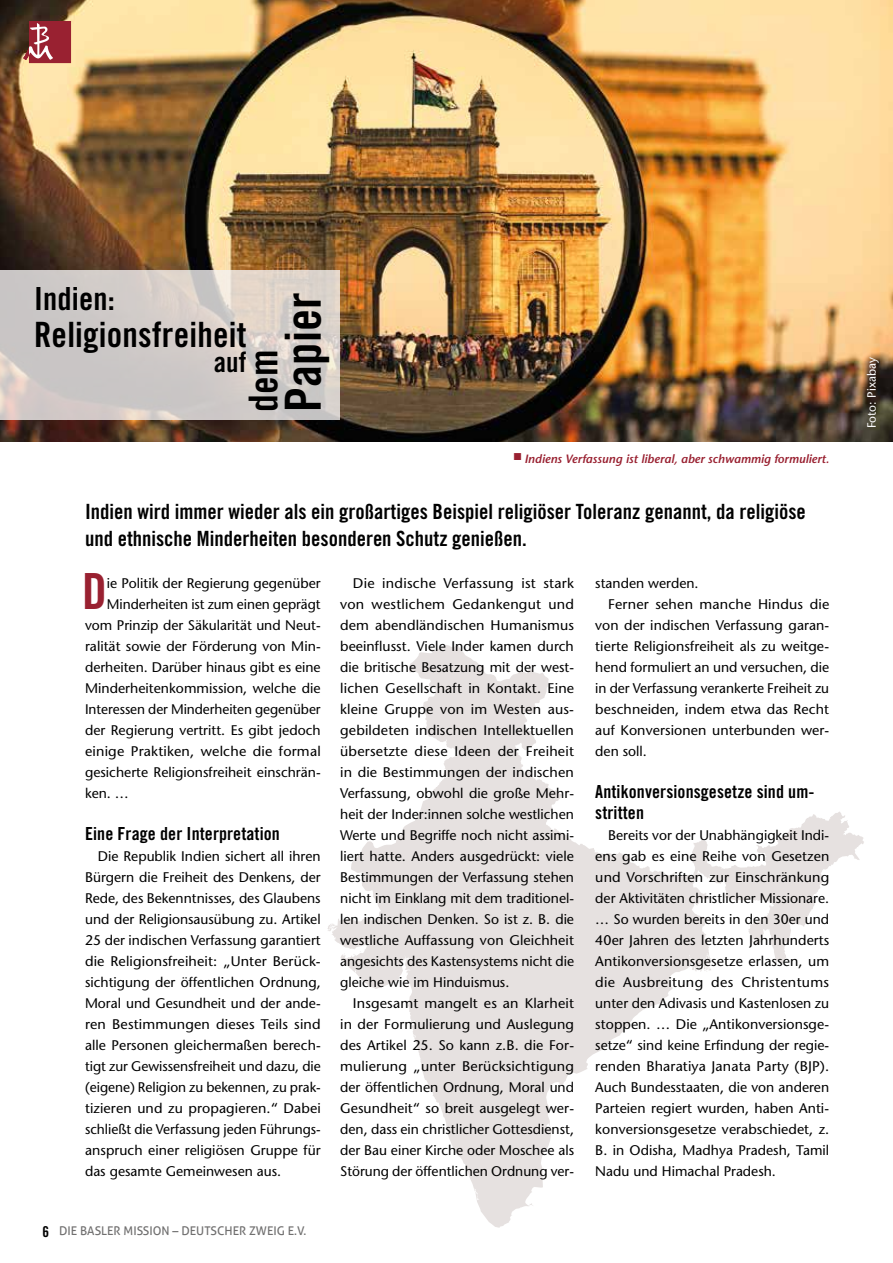
<style>
.page{position:relative;width:893px;height:1263px;background:#fff}
.page>*{position:absolute;margin:0;border:0;box-sizing:border-box;transform-origin:0 0}
.t1{font:49.8px "Trade Gothic LT Std Bd Cn 20";letter-spacing:.005em;color:#000}
.t2{font:49.8px "Trade Gothic LT Std Bd Cn 20";color:#992131}
.t3{font:39.75px "Trade Gothic LT Std Bd Cn 20";color:#000}
.t4{font:34.95px "Trade Gothic LT Std Bd Cn 20";letter-spacing:.005em;color:#000}
.t5{font:31.8px "Trade Gothic LT Std Bd Cn 20";letter-spacing:.005em;color:#000}
.t6{font:27.9px "Trade Gothic LT Std Bd Cn 20";color:#000}
.t7{font:21px/27px "Trade Gothic LT Std Bd Cn 20";color:#000}
.t8{font:18px/21px "Trade Gothic LT Std Bd Cn 20";letter-spacing:.005em;color:#000}
.t9{font:13.95px/21px "Stone Sans";color:#000;text-align:justify}
.t10{font:italic 600 12px "Stone Sans";color:#992131}
.t11{font:12px "Aller";color:#706f6f}
.t12{font:12px "Stone Sans";color:#fff}
.s1{font-family:"Trade Gothic LT Std Bd Cn 20";font-size:15px;color:#000}
</style>
<div class="page">
<svg style="left:327px;top:645px;width:537px;height:583px"></svg>
<img style="left:0;top:0;width:893px;height:441px">
<svg style="left:0;top:270px;width:340px;height:150px;background:#d2cbc8"></svg>
<svg style="left:23px;top:21px;width:48px;height:42px;background:#a0434c"></svg>
<h3 class="t5" style="left:34px;top:279px;width:82px">Indien:</h3>
<h3 class="t4" style="left:34px;top:314px;width:214px">Religionsfreiheit</h3>
<h3 class="t6" style="left:214px;top:345px;width:34px">auf</h3>
<h2 class="t3" style="left:239px;top:412px;width:64px;rotate:-90deg">dem</h2>
<h1 class="t1" style="left:273px;top:412px;width:122px;rotate:-90deg">Papier</h1>
<p class="t10" style="left:513px;top:452px;width:317px"><sup>■</sup> Indiens Verfassung ist liberal, aber schwammig formuliert.</p>
<h3 class="t7" style="left:85px;top:498px;width:722px">Indien wird immer wieder als ein großartiges Beispiel religiöser Toleranz genannt, da religiöse und ethnische Minderheiten besonderen Schutz genießen.</h3>
<h1 class="t2" style="left:82px;top:561px;width:26px">D</h1>
<p class="t9" style="left:107px;top:573px;width:215px">ie Politik der Regierung gegenüber</p>
<p class="t9" style="left:107px;top:594px;width:215px">Minderheiten ist zum einen geprägt</p>
<p class="t9" style="left:85px;top:615px;width:237px">vom Prinzip der Säkularität und Neut-</p>
<p class="t9" style="left:85px;top:636px;width:237px">ralität sowie der Förderung von Min-</p>
<p class="t9" style="left:85px;top:657px;width:237px">derheiten. Darüber hinaus gibt es eine</p>
<p class="t9" style="left:85px;top:678px;width:237px">Minderheitenkommission, welche die</p>
<p class="t9" style="left:85px;top:699px;width:237px">Interessen der Minderheiten gegenüber</p>
<p class="t9" style="left:85px;top:720px;width:237px">der Regierung vertritt. Es gibt jedoch</p>
<p class="t9" style="left:85px;top:741px;width:237px">einige Praktiken, welche die formal</p>
<p class="t9" style="left:85px;top:762px;width:237px">gesicherte Religionsfreiheit einschrän-</p>
<p class="t9" style="left:85px;top:783px;width:45px">ken. …</p>
<p class="t8" style="left:85px;top:823px;width:196px">Eine Frage der Interpretation</p>
<p class="t9" style="left:85px;top:846px;width:237px;text-indent:13px">Die Republik Indien sichert all ihren Bürgern die Freiheit des Denkens, der Rede, des Bekenntnisses, des Glaubens und der Religionsausübung zu. Artikel 25 der indischen Verfassung garantiert die Religionsfreiheit: „Unter Berück&shy;sichtigung der öffentlichen Ordnung, Moral und Gesundheit und der ande&shy;ren Bestimmungen dieses Teils sind alle Personen gleichermaßen berech&shy;tigt zur Gewissensfreiheit und dazu, die (eigene) Religion zu bekennen, zu prak&shy;tizieren und zu propagieren.“ Dabei schließt die Verfassung jeden Führungs&shy;anspruch einer religiösen Gruppe für das gesamte Gemeinwesen aus.</p>
<p class="t11" style="left:43px;top:1223px;width:265px"><span class="s1">6</span> DIE BASLER MISSION – DEUTSCHER ZWEIG E.V.</p>
<p class="t9" style="left:340px;top:573px;width:236px;text-indent:13px">Die indische Verfassung ist stark von westlichem Gedankengut und dem abendländischen Humanismus beeinflusst. Viele Inder kamen durch die britische Besatzung mit der west&shy;lichen Gesellschaft in Kontakt. Eine kleine Gruppe von im Westen aus&shy;gebildeten indischen Intellektuellen übersetzte diese Ideen der Freiheit in die Bestimmungen der indischen Verfassung, obwohl die große Mehr&shy;heit der Inder:innen solche westlichen Werte und Begriffe noch nicht assimi&shy;liert hatte. Anders ausgedrückt: viele Bestimmungen der Verfassung stehen nicht im Einklang mit dem traditionel&shy;len indischen Denken. So ist z. B. die westliche Auffassung von Gleichheit angesichts des Kastensystems nicht die gleiche wie im Hinduismus.</p>
<p class="t9" style="left:340px;top:993px;width:235px;text-indent:13px">Insgesamt mangelt es an Klarheit in der Formulierung und Auslegung des Artikel 25. So kann z.B. die For&shy;mulierung „unter Berücksichtigung der öffentlichen Ordnung, Moral und Gesundheit“ so breit ausgelegt wer&shy;den, dass ein christlicher Gottesdienst, der Bau einer Kirche oder Moschee als Störung der öffentlichen Ordnung ver-</p>
<p class="t9" style="left:595px;top:573px;width:105px">standen werden.</p>
<p class="t9" style="left:608px;top:594px;width:223px">Ferner sehen manche Hindus die</p>
<p class="t9" style="left:595px;top:615px;width:235px">von der indischen Verfassung garan-</p>
<p class="t9" style="left:595px;top:636px;width:235px">tierte Religionsfreiheit als zu weitge-</p>
<p class="t9" style="left:595px;top:657px;width:235px">hend formuliert an und versuchen, die</p>
<p class="t9" style="left:595px;top:678px;width:235px">in der Verfassung verankerte Freiheit zu</p>
<p class="t9" style="left:595px;top:699px;width:235px">beschneiden, indem etwa das Recht</p>
<p class="t9" style="left:595px;top:720px;width:235px">auf Konversionen unterbunden wer-</p>
<p class="t9" style="left:595px;top:741px;width:53px">den soll.</p>
<p class="t8" style="left:595px;top:781px;width:221px">Antikonversionsgesetze sind um&shy;stritten</p>
<p class="t9" style="left:595px;top:825px;width:236px;text-indent:13px">Bereits vor der Unabhängigkeit Indi&shy;ens gab es eine Reihe von Gesetzen und Vorschriften zur Einschränkung der Aktivitäten christlicher Missionare. … So wurden bereits in den 30er und 40er Jahren des letzten Jahrhunderts Antikonversionsgesetze erlassen, um die Ausbreitung des Christentums unter den Adivasis und Kastenlosen zu stoppen. … Die „Antikonversionsge&shy;setze“ sind keine Erfindung der regie&shy;renden Bharatiya Janata Party (BJP).<br>Auch Bundesstaaten, die von anderen Parteien regiert wurden, haben Anti&shy;konversionsgesetze verabschiedet, z.<br>B. in Odisha, Madhya Pradesh, Tamil Nadu und Himachal Pradesh.</p>
<p class="t12" style="left:865px;top:428px;width:73px;rotate:-90deg">Foto: Pixabay</p>
</div>
